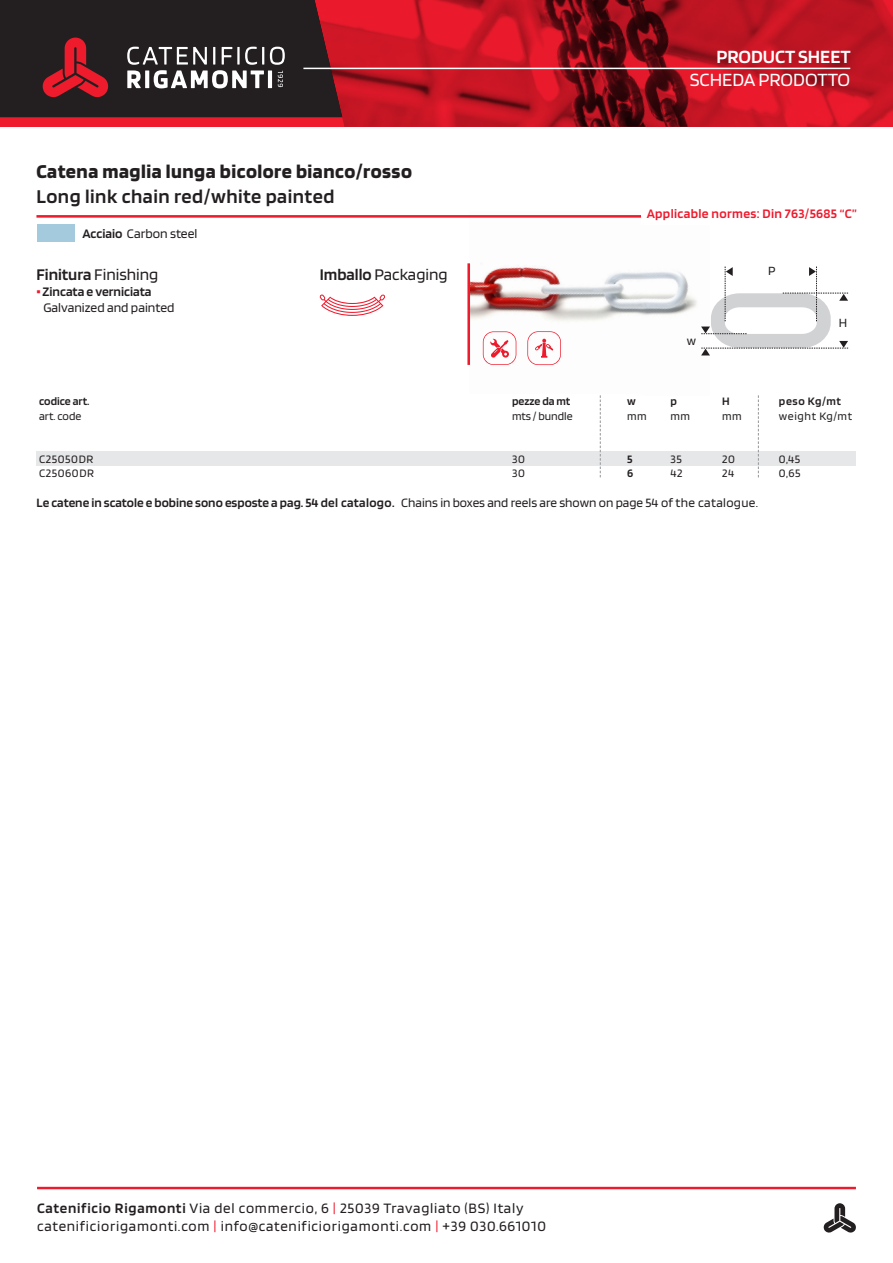
<style>
.page{position:relative;width:893px;height:1263px;background:#fff}
.page>*{position:absolute;margin:0;border:0;box-sizing:border-box;transform-origin:0 0}
.t1{font:700 20.4px "Blinker";letter-spacing:.025em;color:#231f20}
.t2{font:600 20.4px "Blinker";letter-spacing:.025em;color:#231f20}
.t3{font:19.5px "Blinker";color:#fff}
.t4{font:600 19.5px "Blinker";color:#fff}
.t5{font:16.95px "Blinker";color:#231f20}
.t6{font:15px/18px "Blinker";letter-spacing:.05em;color:#231f20}
.t7{font:13.65px "Blinker";color:#231f20}
.t8{font:600 13.65px "Blinker";letter-spacing:.025em;color:#ee1b2d}
.t9{font:600 13.65px "Blinker";color:#231f20}
.t10{font:600 13.35px "Blinker";color:#231f20}
.t11{font:13.05px "Blinker";color:#231f20}
.t12{font:11.85px "Blinker";letter-spacing:.05em;color:#231f20}
.t13{font:600 11.85px "Blinker";color:#231f20}
.t14{font:11.85px "Blinker";color:#231f20}
.s1{font-weight:600}
.s2{font-weight:800;color:#ee1b2d}
.s3{font-weight:400}
.s4{color:#ee1b2d}
</style>
<div class="page">
<svg style="left:0;top:0;width:893px;height:127px;background:#b81522"></svg>
<svg style="left:0;top:0;width:342px;height:117px;background:#3c2a2c"></svg>
<hr style="left:303px;top:68px;width:547px;height:1px;background:#fff">
<hr style="left:37px;top:1187px;width:819px;height:2px;background:#ee1b2d">
<svg style="left:823px;top:1203px;width:33px;height:30px"></svg>
<img style="left:470px;top:267px;width:167px;height:99px">
<img style="left:637px;top:272px;width:73px;height:84px">
<hr style="left:36px;top:215px;width:819px;height:3px;background:#ee1b2d">
<div style="left:37px;top:451px;width:819px;height:14px;background:#e6e7e9"></div>
<hr style="left:467px;top:263px;width:3px;height:102px;background:#ee1b2d">
<svg style="left:758px;top:395px;width:1px;height:82px"></svg>
<svg style="left:600px;top:395px;width:1px;height:82px"></svg>
<svg style="left:319px;top:294px;width:66px;height:22px"></svg>
<div style="left:37px;top:225px;width:38px;height:17px;background:#a3cbdd"></div>
<svg style="left:483px;top:331px;width:33px;height:34px"></svg>
<svg style="left:527px;top:331px;width:34px;height:34px"></svg>
<div style="left:641px;top:205px;width:216px;height:19px;background:#fff"></div>
<svg style="left:701px;top:267px;width:147px;height:88px"></svg>
<p class="t1" style="left:36px;top:161px;width:377px">Catena maglia lunga bicolore bianco/rosso</p>
<p class="t2" style="left:36px;top:186px;width:299px">Long link chain red/white painted</p>
<p class="t7" style="left:82px;top:226px;width:116px"><span class="s1">Acciaio</span> Carbon steel</p>
<p class="t5" style="left:36px;top:265px;width:124px"><span class="s1">Finitura</span> Finishing</p>
<p class="t9" style="left:36px;top:284px;width:117px"><span class="s2">•</span> Zincata e verniciata</p>
<p class="t7" style="left:43px;top:301px;width:133px">Galvanized and painted</p>
<p class="t13" style="left:39px;top:395px;width:52px">codice art.</p>
<p class="t12" style="left:39px;top:410px;width:44px">art. code</p>
<p class="t12" style="left:39px;top:453px;width:56px">C25050DR</p>
<p class="t12" style="left:39px;top:467px;width:56px">C25060DR</p>
<p class="t5" style="left:320px;top:265px;width:129px"><span class="s1">Imballo</span> Packaging</p>
<p class="t13" style="left:512px;top:395px;width:60px">pezze da mt</p>
<p class="t14" style="left:512px;top:410px;width:62px">mts / bundle</p>
<p class="t12" style="left:512px;top:453px;width:14px">30</p>
<p class="t12" style="left:512px;top:467px;width:14px">30</p>
<h2 class="t4" style="left:716px;top:46px;width:136px">PRODUCT SHEET</h2>
<h2 class="t3" style="left:690px;top:70px;width:162px">SCHEDA PRODOTTO</h2>
<p class="t8" style="left:647px;top:207px;width:212px">Applicable normes: Din 763/5685 “C”</p>
<p class="t13" style="left:627px;top:395px;width:10px">w</p>
<p class="t12" style="left:627px;top:410px;width:21px">mm</p>
<p class="t13" style="left:627px;top:453px;width:7px">5</p>
<p class="t13" style="left:627px;top:467px;width:8px">6</p>
<p class="t11" style="left:687px;top:334px;width:11px">w</p>
<p class="t13" style="left:670px;top:395px;width:8px">p</p>
<p class="t12" style="left:670px;top:410px;width:21px">mm</p>
<p class="t12" style="left:670px;top:453px;width:13px">35</p>
<p class="t12" style="left:670px;top:467px;width:13px">42</p>
<p class="t13" style="left:722px;top:395px;width:9px">H</p>
<p class="t12" style="left:722px;top:410px;width:21px">mm</p>
<p class="t12" style="left:722px;top:453px;width:14px">20</p>
<p class="t12" style="left:722px;top:467px;width:14px">24</p>
<p class="t11" style="left:768px;top:264px;width:9px">P</p>
<p class="t11" style="left:839px;top:316px;width:10px">H</p>
<p class="t13" style="left:779px;top:395px;width:63px">peso Kg/mt</p>
<p class="t12" style="left:779px;top:410px;width:75px">weight Kg/mt</p>
<p class="t12" style="left:779px;top:453px;width:23px">0,45</p>
<p class="t12" style="left:779px;top:467px;width:23px">0,65</p>
<p class="t10" style="left:37px;top:495px;width:723px">Le catene in scatole e bobine sono esposte a pag. 54 del catalogo. <span class="s3">Chains in boxes and reels are shown on page 54 of the catalogue.</span></p>
<p class="t6" style="left:37px;top:1200px;width:510px"><span class="s1">Catenificio Rigamonti</span> Via del commercio, 6 <span class="s4">|</span> 25039 Travagliato (BS) Italy catenificiorigamonti.com <span class="s4">|</span> info@catenificiorigamonti.com <span class="s4">|</span> +39 030.661010</p>
</div>
